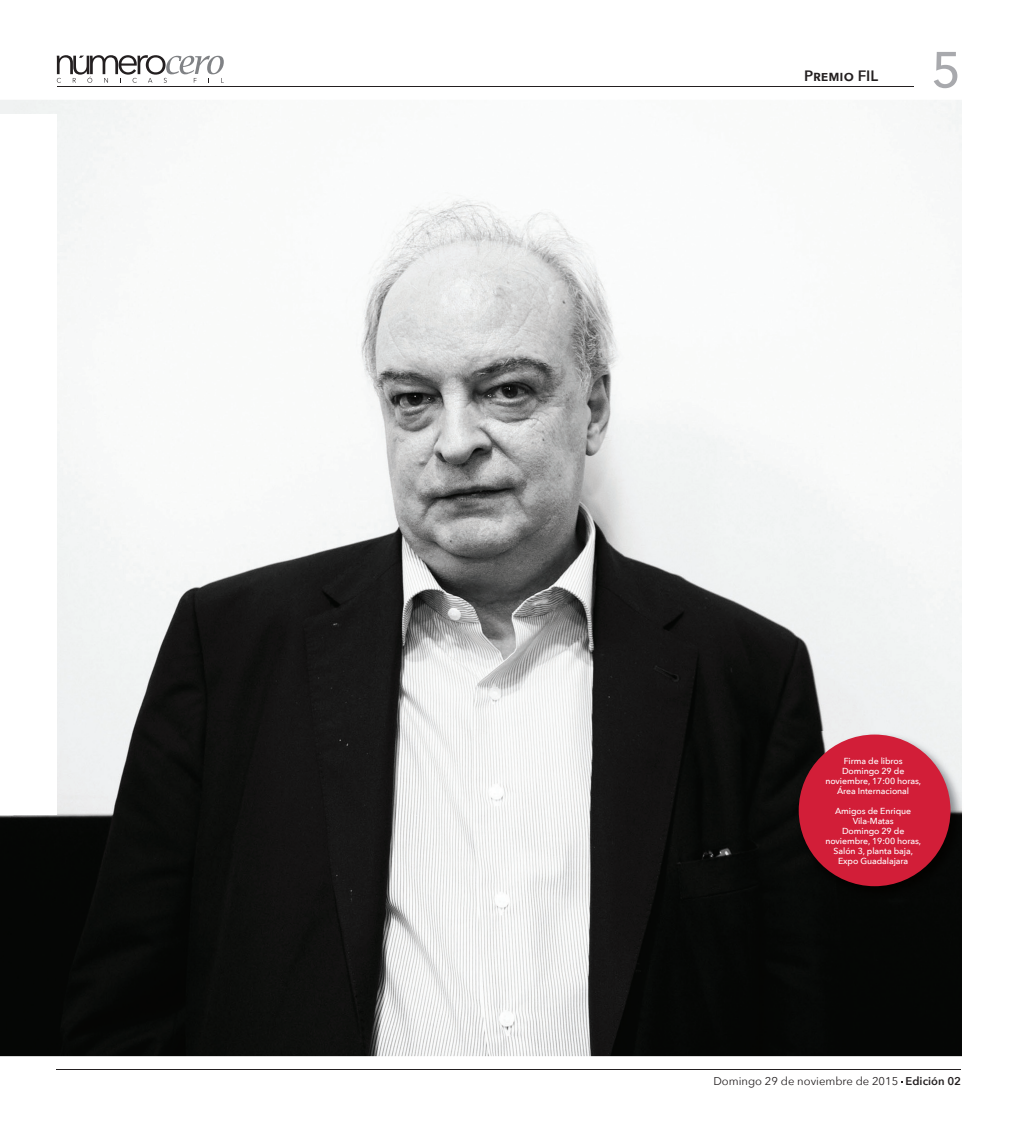
<style>
.page{position:relative;width:1025px;height:1125px;background:#fff}
.page>*{position:absolute;margin:0;border:0;box-sizing:border-box;transform-origin:0 0}
.t1{font:500 50px "Avenir Next";color:#a8a9ad}
.t2{font:600 15px "Avenir Next";color:#231f20}
.t3{font:11.25px "Avenir Next";color:#231f20}
.t4{font:500 8.75px/10px "Avenir Next";letter-spacing:-.01em;color:#fff;text-align:center}
.s1{font-weight:600}
</style>
<div class="page">
<hr style="left:57px;top:86px;width:855px;height:1px;background:#231f20">
<hr style="left:57px;top:1069px;width:903px;height:1px;background:#231f20">
<svg style="left:57px;top:55px;width:167px;height:28px"></svg>
<img style="left:0;top:100px;width:961px;height:956px">
<img style="left:795px;top:731px;width:167px;height:168px">
<div style="left:798px;top:735px;width:152px;height:151px;background:#d21e38;border-radius:50%"></div>
<div style="left:0;top:114px;width:57px;height:701px;background:#fff"></div>
<h2 class="t2" style="left:803px;top:63px;width:75px">Premio FIL</h2>
<h1 class="t1" style="left:930px;top:27px;width:31px">5</h1>
<p class="t4" style="left:825px;top:756px;width:97px">Firma de libros<br>Domingo 29 de noviembre, 17:00 horas,<br>Área Internacional</p>
<p class="t4" style="left:825px;top:806px;width:97px">Amigos de Enrique<br>Vila-Matas<br>Domingo 29 de noviembre, 19:00 horas,<br>Salón 3, planta baja,<br>Expo Guadalajara</p>
<p class="t3" style="left:713px;top:1072px;width:249px">Domingo 29 de noviembre de 2015 <span class="s1">Edición 02</span></p>
</div>
